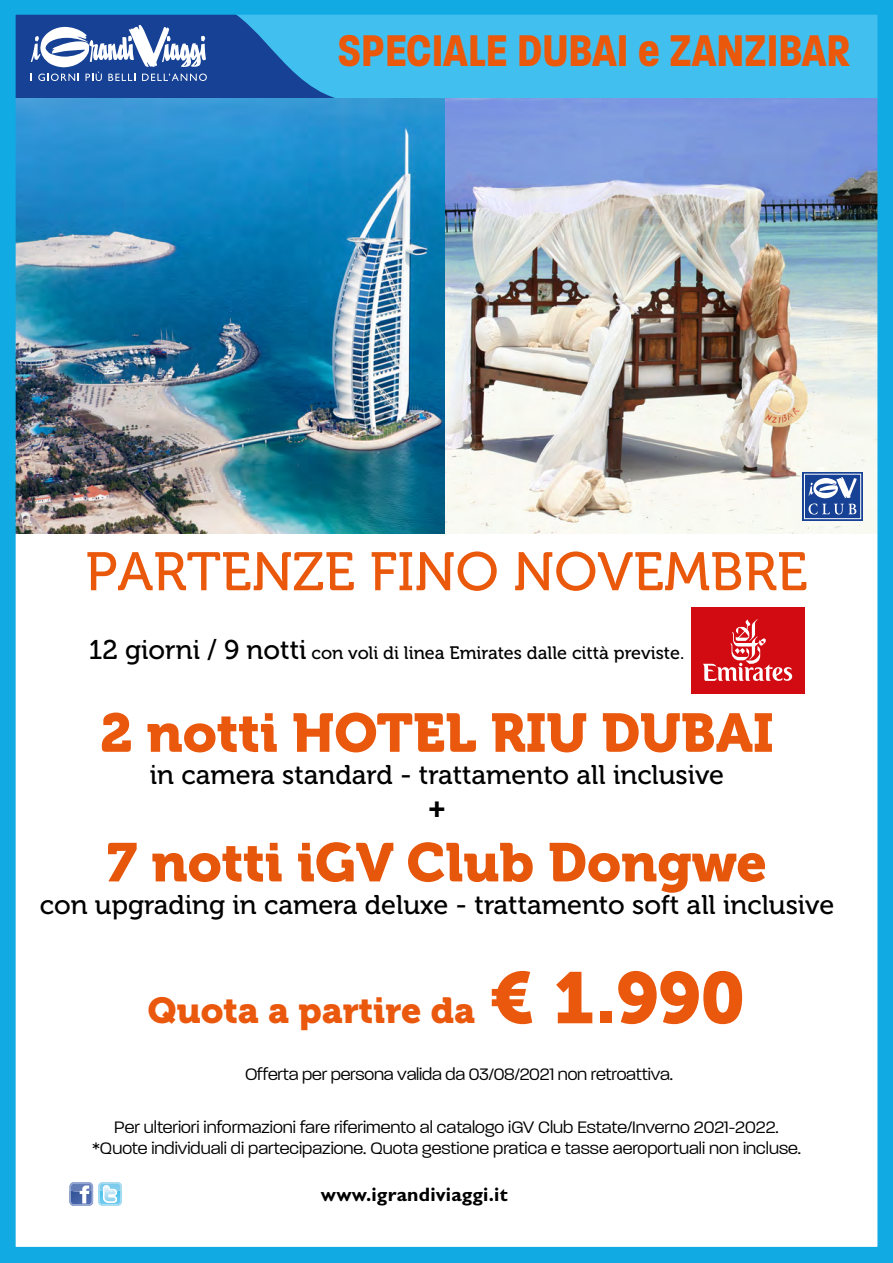
<style>
.page{position:relative;width:893px;height:1263px;background:#fff}
.page>*{position:absolute;margin:0;border:0;box-sizing:border-box;transform-origin:0 0}
.t1{font:54px "Museo 500";color:#ea580c}
.t2{font:54px "Museo 900";color:#ea580d}
.t3{font:54px "Museo 900";color:#e6570c}
.t4{font:700 48px "Paralucent Condensed";color:#ea580c}
.t5{font:36px "Museo 900";color:#ea580d}
.t6{font:27px "Museo 500";color:#000}
.t7{font:27px "Museo 900";color:#000}
.t8{font:700 19.5px "Gill Sans Std";letter-spacing:.01em;color:#000}
.t9{font:300 18px/21px "Paralucent";color:#000;text-align:center}
.t10{font:18px "Museo 500";color:#000}
.s1{font-size:27px}
.s2{font-size:72px}
</style>
<div class="page">
<img style="left:0;top:0;width:893px;height:1263px">
<h2 class="t4" style="left:337px;top:22px;width:515px">SPECIALE DUBAI e ZANZIBAR</h2>
<h1 class="t1" style="left:85px;top:542px;width:724px">PARTENZE FINO NOVEMBRE</h1>
<p class="t10" style="left:89px;top:643px;width:597px"><span class="s1">12 giorni / 9 notti</span> con voli di linea Emirates dalle città previste.</p>
<h1 class="t2" style="left:100px;top:702px;width:675px">2 notti HOTEL RIU DUBAI</h1>
<h3 class="t6" style="left:150px;top:760px;width:576px">in camera standard - trattamento all inclusive</h3>
<h3 class="t7" style="left:428px;top:792px;width:19px">+</h3>
<h1 class="t3" style="left:107px;top:832px;width:661px">7 notti iGV Club Dongwe</h1>
<h3 class="t6" style="left:40px;top:890px;width:796px">con upgrading in camera deluxe - trattamento soft all inclusive</h3>
<h3 class="t5" style="left:148px;top:990px;width:599px">Quota a partire da <span class="s2">€ 1.990</span></h3>
<p class="t9" style="left:245px;top:1063px;width:429px">Offerta per persona valida da 03/08/2021 non retroattiva.</p>
<p class="t9" style="left:92px;top:1116px;width:710px">Per ulteriori informazioni fare riferimento al catalogo iGV Club Estate/Inverno 2021-2022. *Quote individuali di partecipazione. Quota gestione pratica e tasse aeroportuali non incluse.</p>
<p class="t8" style="left:321px;top:1183px;width:188px">www.igrandiviaggi.it</p>
</div>
